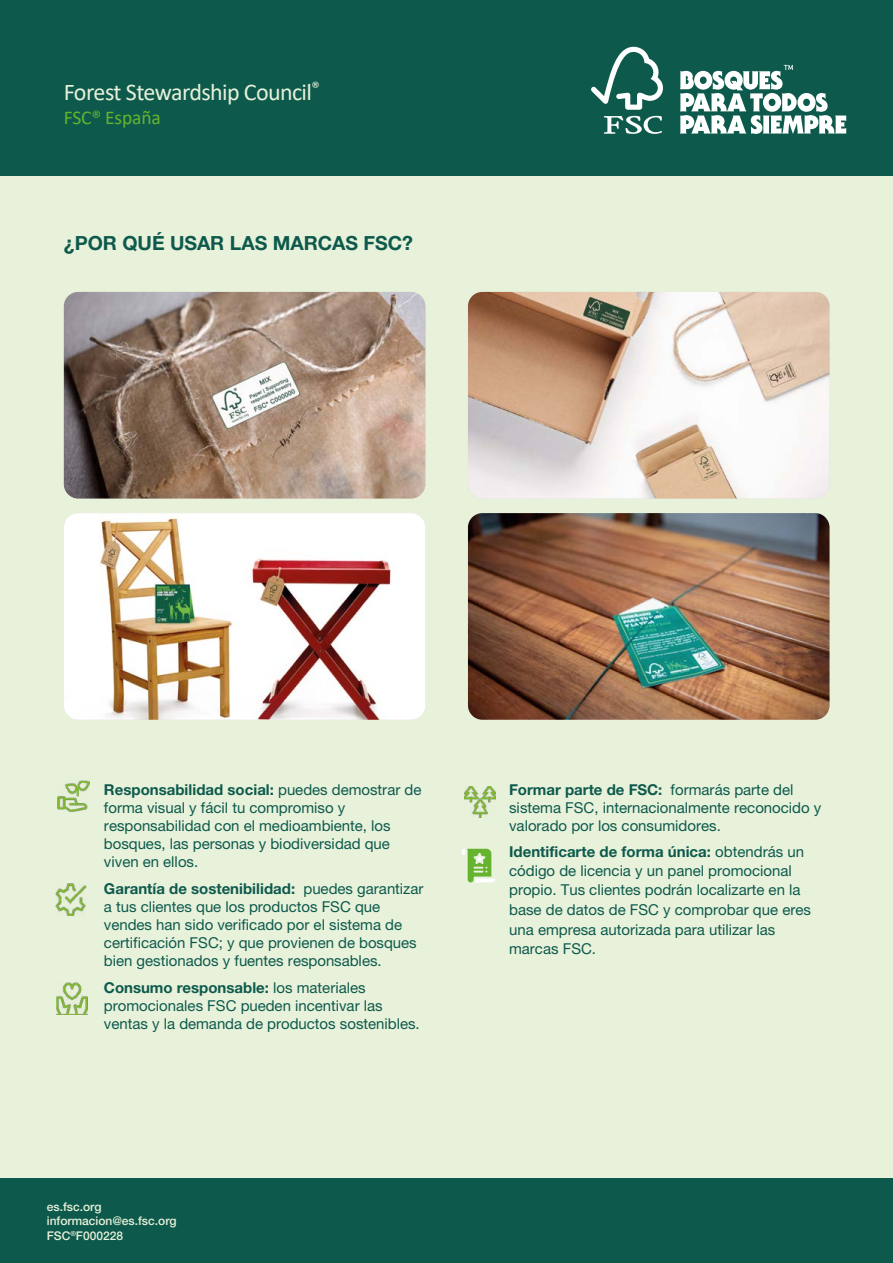
<style>
.page{position:relative;width:893px;height:1263px;background:#e8f1da}
.page>*{position:absolute;margin:0;border:0;box-sizing:border-box;transform-origin:0 0}
.t1{font:24px "Calibri";letter-spacing:-.025em;color:#e8f1da}
.t2{font:700 19.5px "Helvetica Neue LT Std";color:#0d5a4d}
.t3{font:19.5px "Calibri";letter-spacing:-.01em;color:#65b32e}
.t4{font:15px/18px "Helvetica Neue LT Std";color:#0d5a4d}
.t5{font:500 12px/14.4px "Helvetica Neue LT Std";color:#e8f1da}
.s1{font-weight:700}
</style>
<div class="page">
<div style="left:0;top:0;width:893px;height:175px;background:#0d5a4d"></div>
<div style="left:0;top:1178px;width:893px;height:85px;background:#0d5a4d"></div>
<img style="left:64px;top:292px;width:361px;height:206px">
<img style="left:468px;top:292px;width:361px;height:206px">
<img style="left:58px;top:780px;width:31px;height:32px">
<img style="left:64px;top:513px;width:361px;height:207px">
<img style="left:468px;top:513px;width:361px;height:207px">
<img style="left:56px;top:983px;width:32px;height:31px">
<img style="left:55px;top:884px;width:32px;height:31px">
<img style="left:465px;top:786px;width:31px;height:32px">
<svg style="left:462px;top:849px;width:33px;height:33px"></svg>
<svg style="left:591px;top:47px;width:72px;height:63px"></svg>
<svg style="left:604px;top:116px;width:58px;height:18px"></svg>
<svg style="left:680px;top:65px;width:166px;height:69px"></svg>
<h1 class="t1" style="left:64px;top:76px;width:257px">Forest Stewardship Council<sup>®</sup></h1>
<h2 class="t3" style="left:64px;top:104px;width:99px">FSC® España</h2>
<h2 class="t2" style="left:64px;top:231px;width:351px">¿POR QUÉ USAR LAS MARCAS FSC?</h2>
<p class="t4" style="left:104px;top:780px;width:319px"><span class="s1">Responsabilidad social:</span> puedes demostrar de forma visual y fácil tu compromiso y responsabilidad con el medioambiente, los bosques, las personas y biodiversidad que viven en ellos.</p>
<p class="t4" style="left:104px;top:879px;width:321px"><span class="s1">Garantía de sostenibilidad:</span> puedes garantizar a tus clientes que los productos FSC que vendes han sido verificado por el sistema de certificación FSC; y que provienen de bosques bien gestionados y fuentes responsables.</p>
<p class="t4" style="left:104px;top:978px;width:317px"><span class="s1">Consumo responsable:</span> los materiales promocionales FSC pueden incentivar las ventas y la demanda de productos sostenibles.</p>
<p class="t5" style="left:47px;top:1199px;width:131px">es.fsc.org informacion@es.fsc.org<br>FSC<sup>®</sup>F000228</p>
<p class="t4" style="left:509px;top:780px;width:314px"><span class="s1">Formar parte de FSC:</span> formarás parte del sistema FSC, internacionalmente reconocido y valorado por los consumidores.</p>
<p class="t4" style="left:509px;top:841px;width:303px;line-height:19.5px"><span class="s1">Identificarte de forma única:</span> obtendrás un código de licencia y un panel promocional propio. Tus clientes podrán localizarte en la base de datos de FSC y comprobar que eres una empresa autorizada para utilizar las marcas FSC.</p>
</div>
